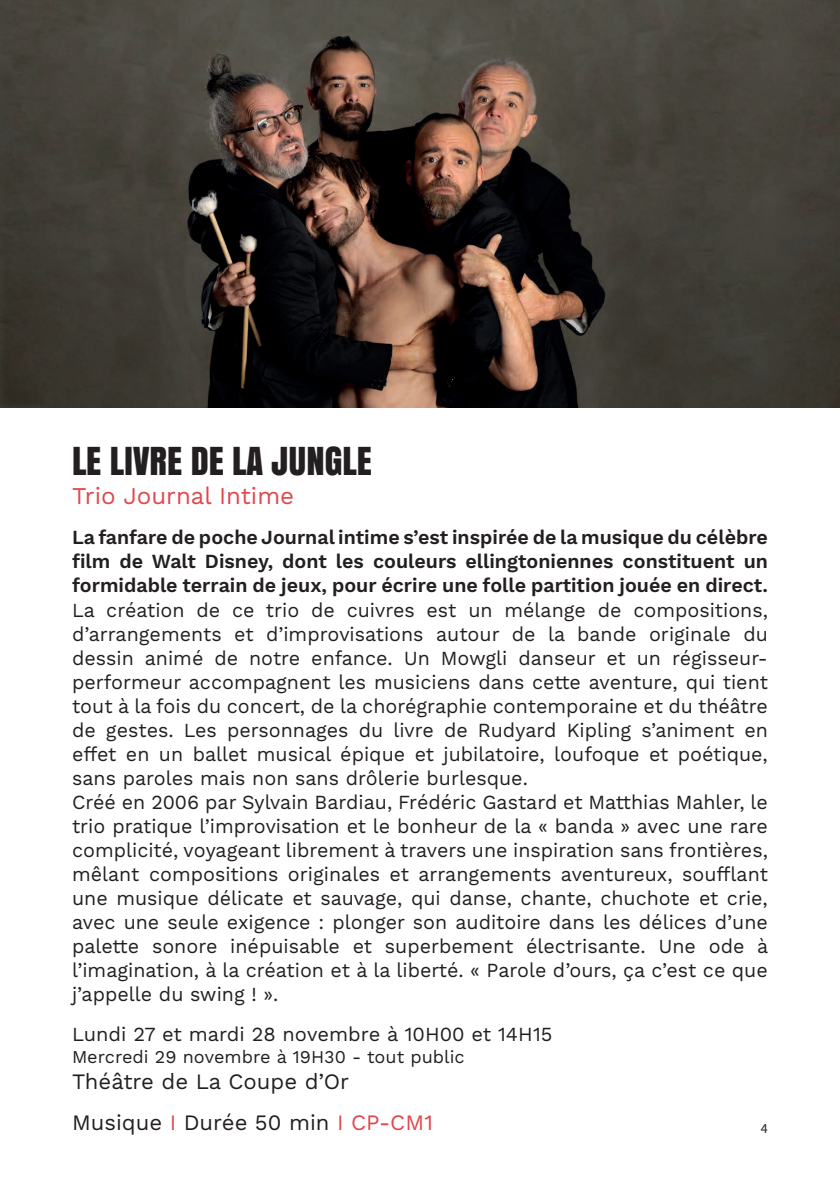
<style>
.page{position:relative;width:840px;height:1191px;background:#fff}
.page>*{position:absolute;margin:0;border:0;box-sizing:border-box;transform-origin:0 0}
.t1{font:36px "Anton";color:#231f20}
.t2{font:24px "Work Sans";color:#e1464c}
.t3{font:22px/40.8px "Work Sans";color:#231f20}
.t4{font:20px/24px "Work Sans";color:#231f20}
.t5{font:600 20px/24px "Work Sans";color:#231f20;text-align:justify}
.t6{font:18px "Work Sans";color:#231f20}
.t7{font:14px "Source Sans Pro";color:#231f20}
.s1{color:#e1464c}
</style>
<div class="page">
<img style="left:0;top:0;width:839px;height:407px">
<h1 class="t1" style="left:72px;top:432px;width:301px">LE LIVRE DE LA JUNGLE</h1>
<p class="t2" style="left:72px;top:481px;width:223px">Trio Journal Intime</p>
<p class="t5" style="left:72px;top:526px;width:697px">La fanfare de poche Journal intime s’est inspirée de la musique du célèbre film de Walt Disney, dont les couleurs ellingtoniennes constituent un formidable terrain de jeux, pour écrire une folle partition jouée en direct.</p>
<p class="t4" style="left:72px;top:598px;width:697px">La création de ce trio de cuivres est un mélange de compositions, d’arrangements et d’improvisations autour de la bande originale du dessin animé de notre enfance. Un Mowgli danseur et un régisseur&shy;performeur accompagnent les musiciens dans cette aventure, qui tient tout à la fois du concert, de la chorégraphie contemporaine et du théâtre de gestes. Les personnages du livre de Rudyard Kipling s’animent en effet en un ballet musical épique et jubilatoire, loufoque et poétique, sans paroles mais non sans drôlerie burlesque.<br>Créé en 2006 par Sylvain Bardiau, Frédéric Gastard et Matthias Mahler, le trio pratique l’improvisation et le bonheur de la « banda » avec une rare complicité, voyageant librement à travers une inspiration sans frontières, mêlant compositions originales et arrangements aventureux, soufflant une musique délicate et sauvage, qui danse, chante, chuchote et crie, avec une seule exigence : plonger son auditoire dans les délices d’une palette sonore inépuisable et superbement électrisante. Une ode à l’imagination, à la création et à la liberté. « Parole d’ours, ça c’est ce que j’appelle du swing ! ».</p>
<p class="t4" style="left:72px;top:1023px;width:482px">Lundi 27 et mardi 28 novembre à 10H00 et 14H15</p>
<p class="t6" style="left:72px;top:1046px;width:394px">Mercredi 29 novembre à 19H30 - tout public</p>
<p class="t3" style="left:72px;top:1062px;width:362px">Théâtre de La Coupe d’Or<br>Musique <span class="s1">I</span> Durée 50 min <span class="s1">I CP-CM1</span></p>
<p class="t7" style="left:760px;top:1119px;width:8px">4</p>
</div>
